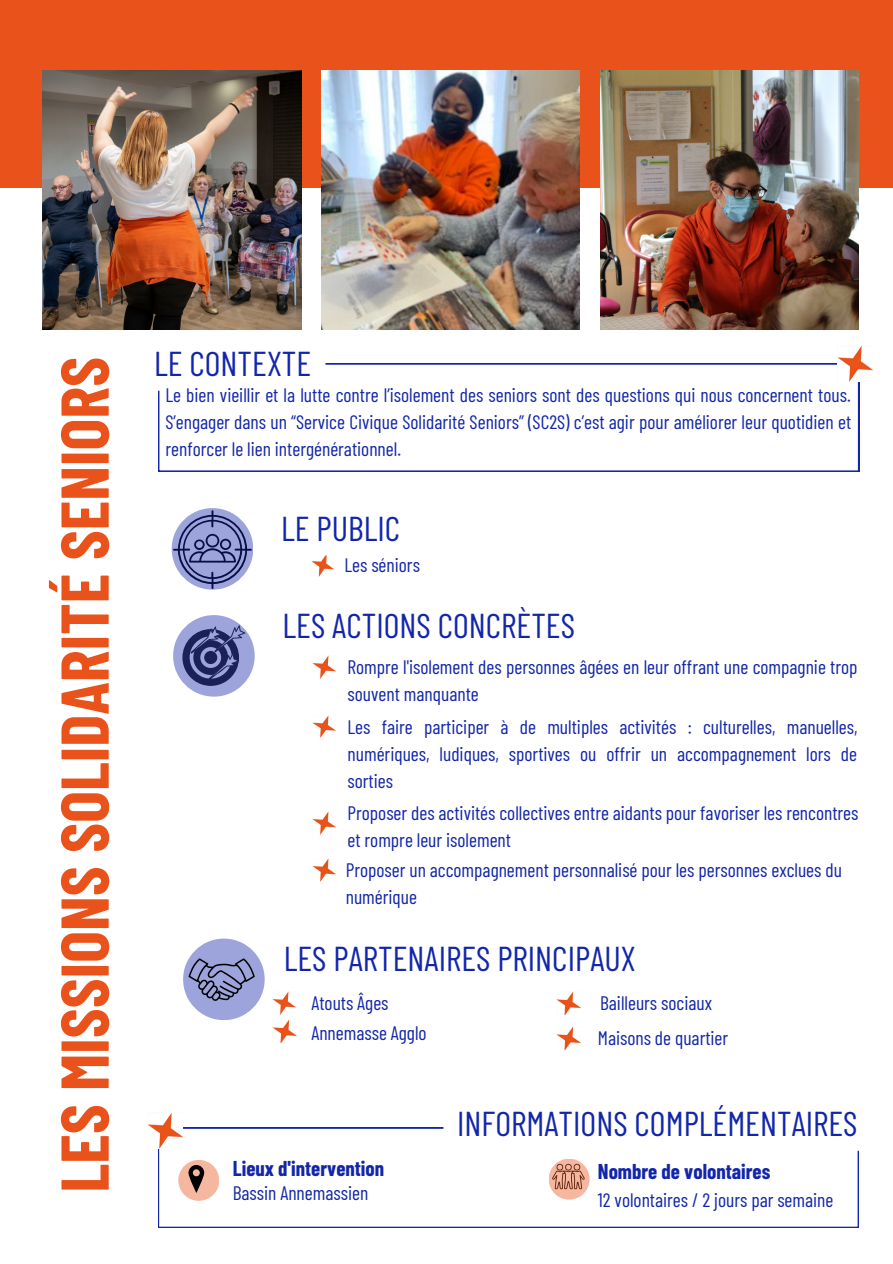
<style>
.page{position:relative;width:893px;height:1264px;background:#fff}
.page>*{position:absolute;margin:0;border:0;box-sizing:border-box;transform-origin:0 0}
.t1{font:700 67.5px "Barlow Condensed";color:#e9531b}
.t2{font:34.5px "Barlow Condensed";color:#1226aa}
.t3{font:700 21px "Barlow Condensed";color:#1226aa}
.t4{font:19.5px/27px "Barlow Condensed";color:#1226aa}
</style>
<div class="page">
<div style="left:0;top:0;width:892px;height:188px;background:#e9531b"></div>
<img style="left:600px;top:71px;width:258px;height:258px">
<img style="left:321px;top:71px;width:259px;height:258px">
<img style="left:42px;top:71px;width:259px;height:258px">
<svg style="left:158px;top:363px;width:700px;height:108px"></svg>
<img style="left:837px;top:346px;width:35px;height:36px">
<svg style="left:173px;top:511px;width:79px;height:78px"></svg>
<svg style="left:172px;top:508px;width:81px;height:81px;background:#7981b8"></svg>
<svg style="left:173px;top:615px;width:82px;height:81px;background:#6d75ab"></svg>
<img style="left:311px;top:555px;width:23px;height:21px">
<img style="left:313px;top:656px;width:22px;height:22px">
<img style="left:313px;top:715px;width:22px;height:22px">
<img style="left:313px;top:811px;width:22px;height:23px">
<img style="left:313px;top:859px;width:22px;height:22px">
<div style="left:183px;top:938px;width:82px;height:82px;background:#9ca4db;border-radius:50%"></div>
<img style="left:272px;top:991px;width:23px;height:23px">
<img style="left:272px;top:1020px;width:24px;height:22px">
<img style="left:556px;top:991px;width:24px;height:23px">
<img style="left:556px;top:1026px;width:24px;height:23px">
<svg style="left:188px;top:958px;width:67px;height:42px"></svg>
<div style="left:140px;top:335px;width:185px;height:56px;background:#fff;border-radius:14px"></div>
<svg style="left:158px;top:1127px;width:700px;height:100px"></svg>
<svg style="left:548px;top:1158px;width:41px;height:41px"></svg>
<div style="left:178px;top:1159px;width:41px;height:41px;background:#f5b7a0;border-radius:50%"></div>
<svg style="left:188px;top:1164px;width:16px;height:28px"></svg>
<img style="left:148px;top:1113px;width:35px;height:35px">
<svg style="left:443px;top:1127px;width:415px;height:23px"></svg>
<p class="t1" style="left:41px;top:1192px;width:837px;rotate:-90deg">LES MISSIONS SOLIDARITÉ SENIORS</p>
<p class="t2" style="left:154px;top:341px;width:159px">LE CONTEXTE</p>
<p class="t4" style="left:165px;top:381px;width:687px;text-align:justify">Le bien vieillir et la lutte contre l’isolement des seniors sont des questions qui nous concernent tous.<br>S’engager dans un “Service Civique Solidarité Seniors” (SC2S) c’est agir pour améliorer leur quotidien et renforcer le lien intergénérationnel.</p>
<p class="t2" style="left:281px;top:506px;width:120px">LE PUBLIC</p>
<p class="t4" style="left:344px;top:551px;width:77px">Les séniors</p>
<p class="t2" style="left:282px;top:603px;width:294px">LES ACTIONS CONCRÈTES</p>
<p class="t4" style="left:347px;top:652px;width:511px">Rompre l'isolement des personnes âgées en leur offrant une compagnie trop souvent manquante</p>
<p class="t4" style="left:347px;top:712px;width:511px;text-align:justify">Les faire participer à de multiples activités : culturelles, manuelles, numériques, ludiques, sportives ou offrir un accompagnement lors de sorties</p>
<p class="t4" style="left:347px;top:798px;width:512px">Proposer des activités collectives entre aidants pour favoriser les rencontres et rompre leur isolement</p>
<p class="t4" style="left:346px;top:855px;width:497px">Proposer un accompagnement personnalisé pour les personnes exclues du numérique</p>
<p class="t2" style="left:284px;top:936px;width:353px">LES PARTENAIRES PRINCIPAUX</p>
<p class="t4" style="left:311px;top:988px;width:79px">Atouts Âges</p>
<p class="t4" style="left:311px;top:1018px;width:117px">Annemasse Agglo</p>
<p class="t4" style="left:600px;top:988px;width:113px">Bailleurs sociaux</p>
<p class="t4" style="left:598px;top:1023px;width:132px">Maisons de quartier</p>
<p class="t2" style="left:457px;top:1101px;width:402px">INFORMATIONS COMPLÉMENTAIRES</p>
<p class="t3" style="left:233px;top:1154px;width:153px">Lieux d'intervention</p>
<p class="t3" style="left:598px;top:1157px;width:174px">Nombre de volontaires</p>
<p class="t4" style="left:233px;top:1178px;width:137px">Bassin Annemassien</p>
<p class="t4" style="left:598px;top:1185px;width:237px">12 volontaires / 2 jours par semaine</p>
</div>
